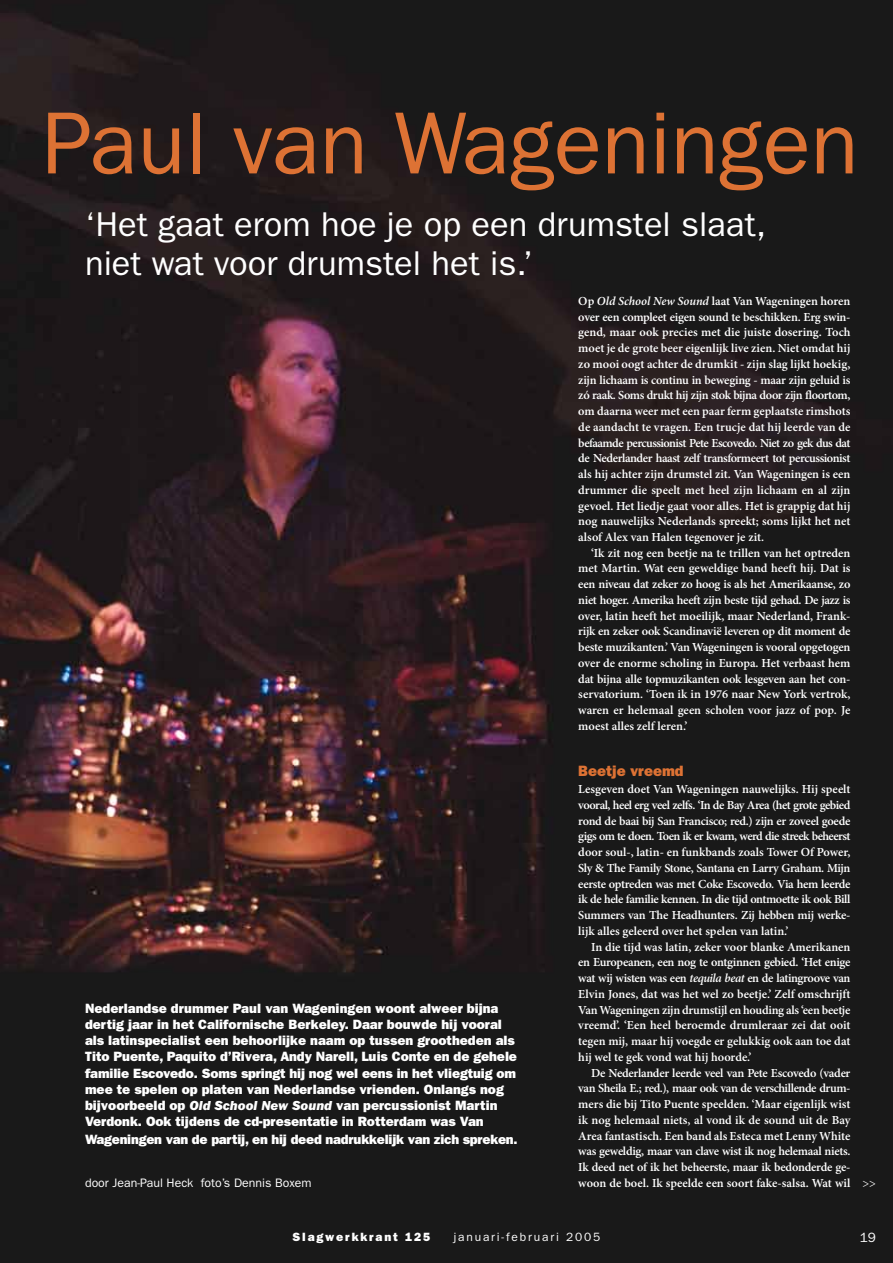
<style>
.page{position:relative;width:893px;height:1263px;background:#fff}
.page>*{position:absolute;margin:0;border:0;box-sizing:border-box;transform-origin:0 0}
.t1{font:88.5px "ITC Franklin Gothic Std";color:#dd7234}
.t2{font:34.5px/39px "ITC Franklin Gothic Std";color:#fff}
.t3{font:15px "ITC Franklin Gothic Std Hvy";color:#dd7234}
.t4{font:13.5px/16.2px "ITC Franklin Gothic Std Hvy";color:#fff}
.t5{font:13.5px "ITC Franklin Gothic Std";color:#fff}
.t6{font:600 12.3px/15.8px "Minion Pro";letter-spacing:-.005em;color:#fff;text-align:justify}
.t7{font:12.3px "ITC Franklin Gothic Std";color:#fff}
.t8{font:12.3px "Minion Pro";color:#fff}
.t9{font:12px "ITC Franklin Gothic Std";letter-spacing:.15em;color:#fff}
.t10{font:12px "ITC Franklin Gothic Std Hvy";letter-spacing:.15em;color:#fff}
.s1{font-family:"ITC Franklin Gothic Std Hvy It"}
.s2{font-style:italic}
</style>
<div class="page">
<img style="left:0;top:0;width:893px;height:1263px">
<h1 class="t1" style="left:43px;top:92px;width:817px">Paul van Wageningen</h1>
<h2 class="t2" style="left:85px;top:205px;width:683px">‘Het gaat erom hoe je op een drumstel slaat, niet wat voor drumstel het is.’</h2>
<p class="t4" style="left:85px;top:1000px;width:434px">Nederlandse drummer Paul van Wageningen woont alweer bijna dertig jaar in het Californische Berkeley. Daar bouwde hij vooral als latinspecialist een behoorlijke naam op tussen grootheden als Tito Puente, Paquito d’Rivera, Andy Narell, Luis Conte en de gehele familie Escovedo. Soms springt hij nog wel eens in het vliegtuig om mee te spelen op platen van Nederlandse vrienden. Onlangs nog bijvoorbeeld op <span class="s1">Old School New Sound</span> van percussionist Martin Verdonk. Ook tijdens de cd-presentatie in Rotterdam was Van</p>
<p class="t4" style="left:85px;top:1131px;width:434px">Wageningen van de partij, en hij deed nadrukkelijk van zich spreken.</p>
<p class="t7" style="left:85px;top:1176px;width:228px">door Jean-Paul Heck foto’s Dennis Boxem</p>
<p class="t6" style="left:578px;top:293px;width:274px">Op <span class="s2">Old School New Sound</span> laat Van Wageningen horen over een compleet eigen sound te beschikken. Erg swin&shy;gend, maar ook precies met die juiste dosering. Toch moet je de grote beer eigenlijk live zien. Niet omdat hij zo mooi oogt achter de drumkit - zijn slag lijkt hoekig, zijn lichaam is continu in beweging - maar zijn geluid is zó raak. Soms drukt hij zijn stok bijna door zijn floortom, om daarna weer met een paar ferm geplaatste rimshots de aandacht te vragen. Een trucje dat hij leerde van de befaamde percussionist Pete Escovedo. Niet zo gek dus dat de Nederlander haast zelf transformeert tot percussionist als hij achter zijn drumstel zit. Van Wageningen is een drummer die speelt met heel zijn lichaam en al zijn gevoel. Het liedje gaat voor alles. Het is grappig dat hij nog nauwelijks Nederlands spreekt; soms lijkt het net alsof Alex van Halen tegenover je zit.</p>
<p class="t6" style="left:578px;top:545px;width:274px;text-indent:13px">‘Ik zit nog een beetje na te trillen van het optreden met Martin. Wat een geweldige band heeft hij. Dat is een niveau dat zeker zo hoog is als het Amerikaanse, zo niet hoger. Amerika heeft zijn beste tijd gehad. De jazz is over, latin heeft het moeilijk, maar Nederland, Frank&shy;rijk en zeker ook Scandinavië leveren op dit moment de beste muzikanten.’ Van Wageningen is vooral opgetogen over de enorme scholing in Europa. Het verbaast hem dat bijna alle topmuzikanten ook lesgeven aan het con&shy;servatorium. ‘Toen ik in 1976 naar New York vertrok, waren er helemaal geen scholen voor jazz of pop. Je moest alles zelf leren.’</p>
<p class="t3" style="left:578px;top:762px;width:107px">Beetje vreemd</p>
<p class="t6" style="left:578px;top:782px;width:274px">Lesgeven doet Van Wageningen nauwelijks. Hij speelt vooral, heel erg veel zelfs. ‘In de Bay Area (het grote gebied rond de baai bij San Francisco; red.) zijn er zoveel goede gigs om te doen. Toen ik er kwam, werd die streek beheerst door soul-, latin- en funkbands zoals Tower Of Power, Sly &amp; The Family Stone, Santana en Larry Graham. Mijn eerste optreden was met Coke Escovedo. Via hem leerde ik de hele familie kennen. In die tijd ontmoette ik ook Bill Summers van The Headhunters. Zij hebben mij werke&shy;lijk alles geleerd over het spelen van latin.’</p>
<p class="t6" style="left:578px;top:939px;width:274px;text-indent:13px">In die tijd was latin, zeker voor blanke Amerikanen en Europeanen, een nog te ontginnen gebied. ‘Het enige wat wij wisten was een <span class="s2">tequila beat</span> en de latingroove van Elvin Jones, dat was het wel zo beetje.’ Zelf omschrijft Van Wageningen zijn drumstijl en houding als ‘een beetje vreemd’. ‘Een heel beroemde drumleraar zei dat ooit tegen mij, maar hij voegde er gelukkig ook aan toe dat hij wel te gek vond wat hij hoorde.’</p>
<p class="t6" style="left:578px;top:1065px;width:274px;text-indent:13px">De Nederlander leerde veel van Pete Escovedo (vader van Sheila E.; red.), maar ook van de verschillende drum&shy;mers die bij Tito Puente speelden. ‘Maar eigenlijk wist ik nog helemaal niets, al vond ik de sound uit de Bay Area fantastisch. Een band als Esteca met Lenny White was geweldig, maar van clave wist ik nog helemaal niets.<br>Ik deed net of ik het beheerste, maar ik bedonderde ge&shy;woon de boel. Ik speelde een soort fake-salsa. Wat wil</p>
<p class="t8" style="left:862px;top:1175px;width:15px">&gt;&gt;</p>
<p class="t10" style="left:293px;top:1230px;width:139px">Slagwerkkrant 125</p>
<p class="t9" style="left:454px;top:1230px;width:148px">januari-februari 2005</p>
<p class="t5" style="left:860px;top:1230px;width:18px">19</p>
</div>
